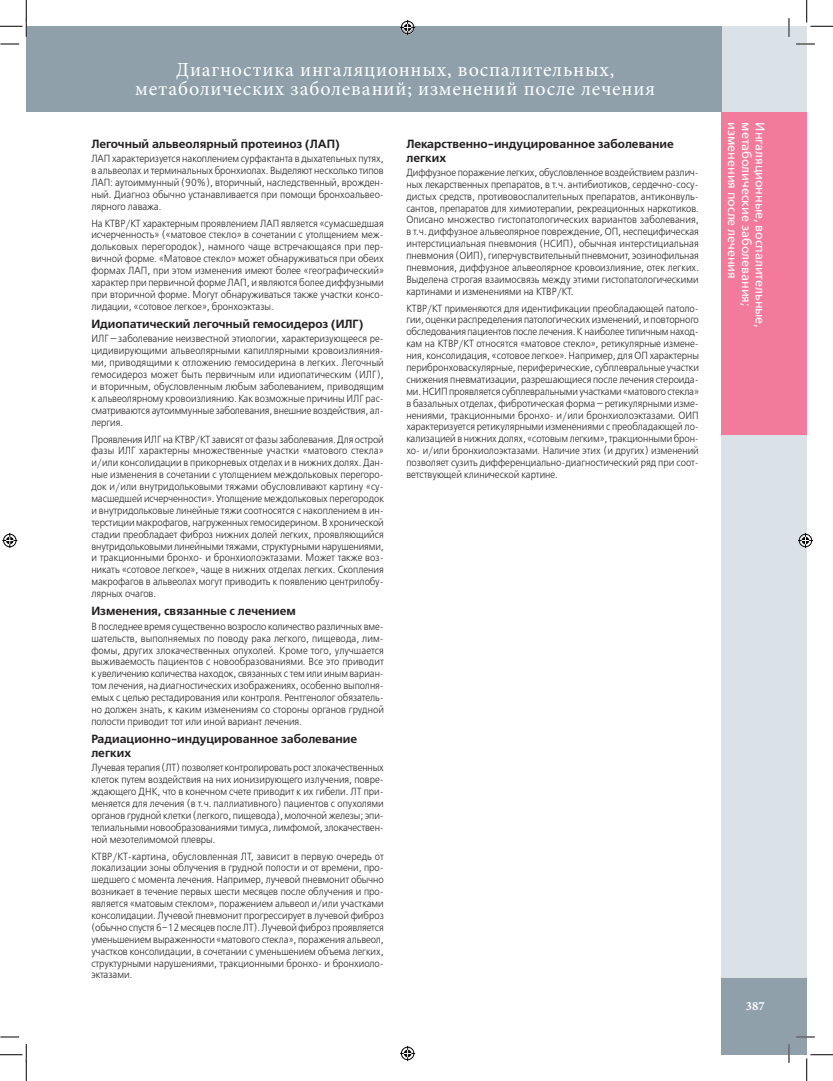
<style>
.page{position:relative;width:833px;height:1081px;background:#fff}
.page>*{position:absolute;margin:0;border:0;box-sizing:border-box;transform-origin:0 0}
.colon_C_grey{font:20px/18.8px "Minion Pro";letter-spacing:.04em;color:#fff;text-align:center}
.t1{font:12.5px "Free Set";color:#fff}
.t2{font:700 12.5px "Minion Pro";color:#fff}
.zag_1_vved{font:11.88px/13.8px "Free Set Demi C";color:#231f20}
.txt_1_otstup_do{font:10.25px/11.9px "Free Set Light C";color:#231f20;text-align:justify;scale:.91 1}
.txt_1{font:10.25px/11.9px "Free Set Light C";color:#231f20;text-align:justify;scale:.91 1}
</style>
<div class="page">
<div style="left:721px;top:26px;width:85px;height:952px;background:#dae2e7"></div>
<div style="left:26px;top:26px;width:695px;height:86px;background:#8fa0aa"></div>
<div style="left:721px;top:112px;width:85px;height:322px;background:#f27b9b"></div>
<div style="left:721px;top:978px;width:85px;height:76px;background:#8fa0aa"></div>
<svg style="left:0;top:43px;width:19px;height:2px"></svg>
<svg style="left:796px;top:43px;width:18px;height:2px"></svg>
<svg style="left:0;top:1036px;width:19px;height:1px"></svg>
<svg style="left:796px;top:1035px;width:18px;height:2px"></svg>
<svg style="left:788px;top:18px;width:1px;height:19px"></svg>
<svg style="left:787px;top:1044px;width:2px;height:18px"></svg>
<svg style="left:0;top:0;width:27px;height:37px"></svg>
<svg style="left:0;top:1044px;width:27px;height:36px"></svg>
<svg style="left:806px;top:0;width:26px;height:27px"></svg>
<svg style="left:806px;top:1054px;width:26px;height:26px"></svg>
<svg style="left:400px;top:20px;width:15px;height:15px"></svg>
<svg style="left:400px;top:1046px;width:15px;height:14px"></svg>
<svg style="left:2px;top:533px;width:15px;height:15px"></svg>
<svg style="left:798px;top:533px;width:14px;height:15px"></svg>
<p class="colon_C_grey" style="left:135px;top:60px;width:521px">Диагностика ингаляционных, воспалительных, метаболических заболеваний; изменений после лечения</p>
<p class="zag_1_vved" style="left:91px;top:137px;width:249px">Легочный альвеолярный протеиноз (ЛАП)</p>
<p class="txt_1" style="left:91px;top:153px;width:323px">ЛАП характеризуется накоплением сурфактанта в дыхательных путях, в альвеолах и терминальных бронхиолах. Выделяют несколько типов ЛАП: аутоиммунный (90%), вторичный, наследственный, врожден‑ ный. Диагноз обычно устанавливается при помощи бронхоальвео‑ лярного лаважа.</p>
<p class="txt_1_otstup_do" style="left:91px;top:217px;width:323px">На КТВР/КТ характерным проявлением ЛАП является «сумасшедшая исчерченность» («матовое стекло» в сочетании с утолщением меж‑ дольковых перегородок), намного чаще встречающаяся при пер‑ вичной форме. «Матовое стекло» может обнаруживаться при обеих формах ЛАП, при этом изменения имеют более «географический» характер при первичной форме ЛАП, и являются более диффузными при вторичной форме. Могут обнаруживаться также участки консо‑ лидации, «сотовое легкое», бронхоэктазы.</p>
<p class="zag_1_vved" style="left:91px;top:317px;width:273px">Идиопатический легочный гемосидероз (ИЛГ)</p>
<p class="txt_1" style="left:91px;top:333px;width:323px">ИЛГ— заболевание неизвестной этиологии, характеризующееся ре‑ цидивирующими альвеолярными капиллярными кровоизлияния‑ ми, приводящими к отложению гемосидерина в легких. Легочный гемосидероз может быть первичным или идиопатическим (ИЛГ), и вторичным, обусловленным любым заболеванием, приводящим к альвеолярному кровоизлиянию. Как возможные причины ИЛГ рас‑ сматриваются аутоиммунные заболевания, внешние воздействия, ал‑ лергия.</p>
<p class="txt_1_otstup_do" style="left:91px;top:433px;width:323px">Проявления ИЛГ на КТВР/КТ зависят от фазы заболевания. Для острой фазы ИЛГ характерны множественные участки «матового стекла» и/или консолидации в прикорневых отделах и в нижних долях. Дан‑ ные изменения в сочетании с утолщением междольковых перегоро‑ док и/или внутридольковыми тяжами обусловливают картину «су‑ масшедшей исчерченности». Утолщение междольковых перегородок и внутридольковые линейные тяжи соотносятся с накоплением в ин‑ терстиции макрофагов, нагруженных гемосидерином. В хронической стадии преобладает фиброз нижних долей легких, проявляющийся внутридольковыми линейными тяжами, структурными нарушениями, и тракционными бронхо‑ и бронхиолоэктазами. Может также воз‑ никать «сотовое легкое», чаще в нижних отделах легких. Скопления макрофагов в альвеолах могут приводить к появлению центрилобу‑ лярных очагов.</p>
<p class="zag_1_vved" style="left:91px;top:604px;width:206px">Изменения, связанные с лечением</p>
<p class="txt_1" style="left:91px;top:620px;width:323px">В последнее время существенно возросло количество различных вме‑ шательств, выполняемых по поводу рака легкого, пищевода, лим‑ фомы, других злокачественных опухолей. Кроме того, улучшается выживаемость пациентов с новообразованиями. Все это приводит к увеличению количества находок, связанных с тем или иным вариан‑ том лечения, на диагностических изображениях, особенно выполня‑ емых с целью рестадирования или контроля. Рентгенолог обязатель‑ но должен знать, к каким изменениям со стороны органов грудной полости приводит тот или иной вариант лечения.</p>
<p class="zag_1_vved" style="left:91px;top:732px;width:267px">Радиационно‑индуцированное заболевание легких</p>
<p class="txt_1" style="left:91px;top:762px;width:323px">Лучевая терапия (ЛТ) позволяет контролировать рост злокачественных клеток путем воздействия на них ионизирующего излучения, повре‑ ждающего ДНК, что в конечном счете приводит к их гибели. ЛТ при‑ меняется для лечения (в т.ч. паллиативного) пациентов с опухолями органов грудной клетки (легкого, пищевода), молочной железы; эпи‑ телиальными новообразованиями тимуса, лимфомой, злокачествен‑ ной мезотелимомой плевры.</p>
<p class="txt_1_otstup_do" style="left:91px;top:850px;width:323px">КТВР/КТ‑картина, обусловленная ЛТ, зависит в первую очередь от локализации зоны облучения в грудной полости и от времени, про‑ шедшего с момента лечения. Например, лучевой пневмонит обычно возникает в течение первых шести месяцев после облучения и про‑ является «матовым стеклом», поражением альвеол и/или участками консолидации. Лучевой пневмонит прогрессирует в лучевой фиброз (обычно спустя 6–12 месяцев после ЛТ). Лучевой фиброз проявляется уменьшением выраженности «матового стекла», поражения альвеол, участков консолидации, в сочетании с уменьшением объема легких, структурными нарушениями, тракционными бронхо‑ и бронхиоло‑ эктазами.</p>
<p class="zag_1_vved" style="left:406px;top:137px;width:269px">Лекарственно‑индуцированное заболевание легких</p>
<p class="txt_1" style="left:406px;top:167px;width:323px">Диффузное поражение легких, обусловленное воздействием различ‑ ных лекарственных препаратов, в т.ч. антибиотиков, сердечно‑сосу‑ дистых средств, противовоспалительных препаратов, антиконвуль‑ сантов, препаратов для химиотерапии, рекреационных наркотиков.<br>Описано множество гистопатологических вариантов заболевания, в т.ч. диффузное альвеолярное повреждение, ОП, неспецифическая интерстициальная пневмония (НСИП), обычная интерстициальная пневмония (ОИП), гиперчувствительный пневмонит, эозинофильная пневмония, диффузное альвеолярное кровоизлияние, отек легких.<br>Выделена строгая взаимосвязь между этими гистопатологическими картинами и изменениями на КТВР/КТ.</p>
<p class="txt_1_otstup_do" style="left:406px;top:302px;width:323px">КТВР/КТ применяются для идентификации преобладающей патоло‑ гии, оценки распределения патологических изменений, и повторного обследования пациентов после лечения. К наиболее типичным наход‑ кам на КТВР/КТ относятся «матовое стекло», ретикулярные измене‑ ния, консолидация, «сотовое легкое». Например, для ОП характерны перибронховаскулярные, периферические, субплевральные участки снижения пневматизации, разрешающиеся после лечения стероида‑ ми. НСИП проявляется субплевральными участками «матового стекла» в базальных отделах, фибротическая форма— ретикулярными изме‑ нениями, тракционными бронхо‑ и/или бронхиолоэктазами. ОИП характеризуется ретикулярными изменениями с преобладающей ло‑ кализацией в нижних долях, «сотовым легким», тракционными брон‑ хо‑ и/или бронхиолоэктазами. Наличие этих (и других) изменений позволяет сузить дифференциально‑диагностический ряд при соот‑ ветствующей клинической картине.</p>
<p class="t1" style="left:740px;top:122px;width:158px;rotate:90deg">изменения после лечения</p>
<p class="t1" style="left:754px;top:122px;width:185px;rotate:90deg">метаболические заболевания;</p>
<p class="t1" style="left:767px;top:122px;width:207px;rotate:90deg">Ингаляционные, воспалительные,</p>
<p class="t2" style="left:745px;top:996px;width:20px">387</p>
</div>
